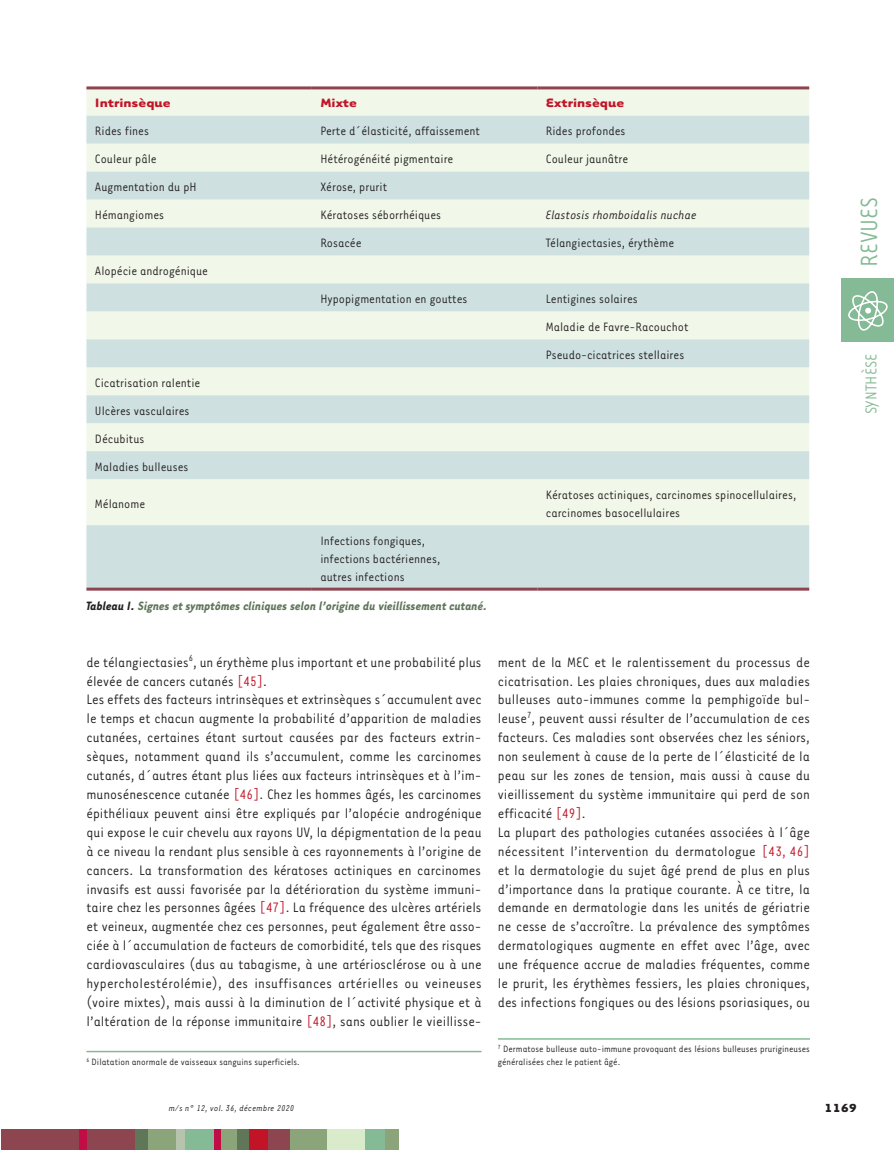
<style>
.page{position:relative;width:894px;height:1150px;background:#fff}
.page>*{position:absolute;margin:0;border:0;box-sizing:border-box;transform-origin:0 0}
.t1{font:27px "Tarzana Narrow";color:#84ba95}
.t2{font:18px "Tarzana Narrow";color:#84ba95}
.t3{font:15.75px/18.9px "Tarzana Narrow";color:#231f20}
.t4{font:13.95px/27.9px "Tarzana Narrow";color:#231f20}
.t5{font:italic 700 13.95px "Tarzana Narrow";color:#5f7659}
.t6{font:700 13.95px "Tarzana Wide";color:#c11527}
.t7{font:italic 13.95px "Tarzana Narrow";color:#231f20}
.t8{font:700 13.5px "Tarzana Wide";color:#231f20}
.t9{font:10.5px/12.6px "Tarzana Narrow";color:#231f20}
.t10{font:italic 9.75px "Tarzana Narrow";letter-spacing:.025em;color:#231f20}
.s1{color:#231f20}
.s2{color:#c11527}
</style>
<div class="page">
<div style="left:841px;top:278px;width:52px;height:64px;background:#84ba95"></div>
<svg style="left:848px;top:291px;width:39px;height:39px"></svg>
<div style="left:1px;top:1128px;width:134px;height:21px;background:#8d454f"></div>
<div style="left:236px;top:1128px;width:13px;height:21px;background:#5f7659"></div>
<div style="left:79px;top:1128px;width:8px;height:21px;background:#c10d45"></div>
<div style="left:135px;top:1128px;width:21px;height:21px;background:#5f7659"></div>
<div style="left:148px;top:1128px;width:30px;height:21px;background:#8ba479"></div>
<div style="left:176px;top:1128px;width:9px;height:21px;background:#b6c4ad"></div>
<div style="left:185px;top:1128px;width:29px;height:21px;background:#84ba95"></div>
<div style="left:218px;top:1128px;width:19px;height:21px;background:#8ba479"></div>
<div style="left:214px;top:1128px;width:6px;height:21px;background:#c10d45"></div>
<div style="left:249px;top:1128px;width:27px;height:21px;background:#c11527"></div>
<div style="left:288px;top:1128px;width:39px;height:21px;background:#8ba479"></div>
<div style="left:268px;top:1128px;width:21px;height:21px;background:#8d454f"></div>
<div style="left:327px;top:1128px;width:39px;height:21px;background:#daebcb"></div>
<div style="left:365px;top:1128px;width:21px;height:21px;background:#84ba95"></div>
<div style="left:385px;top:1128px;width:13px;height:21px;background:#8ba479"></div>
<hr style="left:497px;top:1037px;width:312px;height:2px;background:#84ba95">
<hr style="left:86px;top:1050px;width:395px;height:2px;background:#84ba95">
<svg style="left:86px;top:89px;width:722px;height:27px;background:#eff3e6"></svg>
<svg style="left:86px;top:116px;width:722px;height:471px;background:#ddeae4"></svg>
<hr style="left:86px;top:86px;width:226px;height:3px;background:#8d454f">
<hr style="left:312px;top:86px;width:225px;height:3px;background:#8d454f">
<hr style="left:537px;top:86px;width:271px;height:3px;background:#8d454f">
<hr style="left:86px;top:587px;width:226px;height:3px;background:#8d454f">
<hr style="left:312px;top:587px;width:225px;height:3px;background:#8d454f">
<hr style="left:537px;top:587px;width:271px;height:3px;background:#8d454f">
<p class="t6" style="left:95px;top:94px;width:77px">Intrinsèque</p>
<p class="t6" style="left:320px;top:94px;width:38px">Mixte</p>
<p class="t6" style="left:545px;top:94px;width:80px">Extrinsèque</p>
<p class="t4" style="left:95px;top:116px;width:56px">Rides fines</p>
<p class="t4" style="left:320px;top:116px;width:161px">Perte d´élasticité, affaissement</p>
<p class="t4" style="left:545px;top:116px;width:81px">Rides profondes</p>
<p class="t4" style="left:95px;top:144px;width:63px">Couleur pâle</p>
<p class="t4" style="left:320px;top:144px;width:134px">Hétérogénéité pigmentaire</p>
<p class="t4" style="left:545px;top:144px;width:84px">Couleur jaunâtre</p>
<p class="t4" style="left:95px;top:172px;width:103px">Augmentation du pH</p>
<p class="t4" style="left:320px;top:172px;width:68px">Xérose, prurit</p>
<p class="t4" style="left:95px;top:200px;width:71px">Hémangiomes</p>
<p class="t4" style="left:320px;top:200px;width:122px">Kératoses séborrhéiques</p>
<p class="t7" style="left:545px;top:206px;width:152px">Elastosis rhomboidalis nuchae</p>
<p class="t4" style="left:320px;top:228px;width:43px">Rosacée</p>
<p class="t4" style="left:545px;top:228px;width:130px">Télangiectasies, érythème</p>
<p class="t4" style="left:95px;top:256px;width:114px">Alopécie androgénique</p>
<p class="t4" style="left:320px;top:284px;width:149px">Hypopigmentation en gouttes</p>
<p class="t4" style="left:545px;top:284px;width:144px">Lentigines solaires<br>Maladie de Favre-Racouchot<br>Pseudo-cicatrices stellaires</p>
<p class="t4" style="left:95px;top:368px;width:107px">Cicatrisation ralentie<br>Ulcères vasculaires<br>Décubitus<br>Maladies bulleuses</p>
<p class="t4" style="left:95px;top:489px;width:52px">Mélanome</p>
<p class="t4" style="left:545px;top:484px;width:252px;line-height:18px">Kératoses actiniques, carcinomes spinocellulaires, carcinomes basocellulaires</p>
<p class="t4" style="left:320px;top:530px;width:121px;line-height:18px">Infections fongiques, infections bactériennes, autres infections</p>
<p class="t5" style="left:86px;top:597px;width:402px"><span class="s1">Tableau I.</span> Signes et symptômes cliniques selon l’origine du vieillissement cutané.</p>
<p class="t3" style="left:86px;top:651px;width:396px">de télangiectasies<sup>6</sup>, un érythème plus important et une probabilité plus élevée de cancers cutanés <span class="s2">[45]</span>.<br>Les effets des facteurs intrinsèques et extrinsèques s´accumulent avec le temps et chacun augmente la probabilité d’apparition de maladies cutanées, certaines étant surtout causées par des facteurs extrin&shy;sèques, notamment quand ils s’accumulent, comme les carcinomes cutanés, d´autres étant plus liées aux facteurs intrinsèques et à l’im&shy;munosénescence cutanée <span class="s2">[46]</span>. Chez les hommes âgés, les carcinomes épithéliaux peuvent ainsi être expliqués par l’alopécie androgénique qui expose le cuir chevelu aux rayons UV, la dépigmentation de la peau à ce niveau la rendant plus sensible à ces rayonnements à l’origine de cancers. La transformation des kératoses actiniques en carcinomes invasifs est aussi favorisée par la détérioration du système immuni&shy;taire chez les personnes âgées <span class="s2">[47]</span>. La fréquence des ulcères artériels et veineux, augmentée chez ces personnes, peut également être asso&shy;ciée à l´accumulation de facteurs de comorbidité, tels que des risques cardiovasculaires (dus au tabagisme, à une artériosclérose ou à une hypercholestérolémie), des insuffisances artérielles ou veineuses (voire mixtes), mais aussi à la diminution de l´activité physique et à l’altération de la réponse immunitaire <span class="s2">[48]</span>, sans oublier le vieillisse-</p>
<p class="t9" style="left:86px;top:1054px;width:215px"><sup>6</sup> Dilatation anormale de vaisseaux sanguins superficiels.</p>
<p class="t3" style="left:497px;top:651px;width:314px">ment de la MEC et le ralentissement du processus de cicatrisation. Les plaies chroniques, dues aux maladies bulleuses auto-immunes comme la pemphigoïde bul&shy;leuse<sup>7</sup>, peuvent aussi résulter de l’accumulation de ces facteurs. Ces maladies sont observées chez les séniors, non seulement à cause de la perte de l´élasticité de la peau sur les zones de tension, mais aussi à cause du vieillissement du système immunitaire qui perd de son efficacité <span class="s2">[49]</span>.<br>La plupart des pathologies cutanées associées à l´âge nécessitent l’intervention du dermatologue <span class="s2">[43, 46] </span>et la dermatologie du sujet âgé prend de plus en plus d’importance dans la pratique courante. À ce titre, la demande en dermatologie dans les unités de gériatrie ne cesse de s’accroître. La prévalence des symptômes dermatologiques augmente en effet avec l’âge, avec une fréquence accrue de maladies fréquentes, comme le prurit, les érythèmes fessiers, les plaies chroniques, des infections fongiques ou des lésions psoriasiques, ou</p>
<p class="t9" style="left:497px;top:1042px;width:313px"><sup>7</sup> Dermatose bulleuse auto-immune provoquant des lésions bulleuses prurigineuses généralisées chez le patient âgé.</p>
<h1 class="t1" style="left:852px;top:267px;width:71px;rotate:-90deg">REVUES</h1>
<p class="t2" style="left:860px;top:414px;width:62px;rotate:-90deg">SYNTHÈSE</p>
<p class="t10" style="left:169px;top:1101px;width:127px">m/s n° 12, vol. 36, décembre 2020</p>
<p class="t8" style="left:824px;top:1098px;width:34px">1169</p>
</div>
